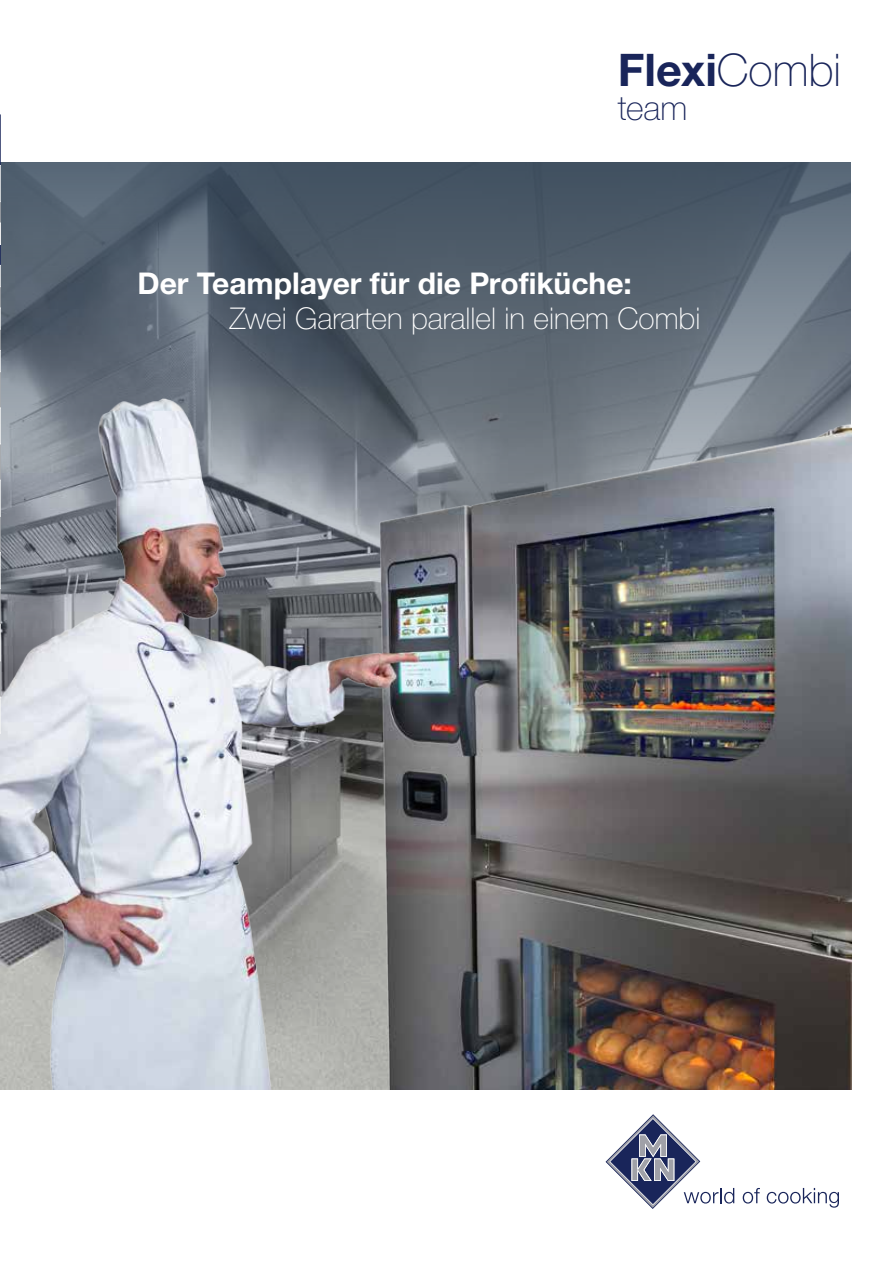
<style>
.page{position:relative;width:893px;height:1263px;background:#fff}
.page>*{position:absolute;margin:0;border:0;box-sizing:border-box;transform-origin:0 0}
.t1{font:700 45px "Helvetica Neue LTW1 G";color:#19255a}
.t2{font:100 33.75px "Helvetica Neue LTW1 G";color:#19255a}
.t3{font:100 30px "Helvetica Neue LTW1 G";color:#fff}
.t4{font:700 30px "Helvetica Neue LTW1 G";color:#fff}
.s1{font-weight:100}
</style>
<div class="page">
<img style="left:0;top:163px;width:850px;height:926px">
<img style="left:1px;top:360px;width:850px;height:729px">
<svg style="left:743px;top:1188px;width:17px;height:15px"></svg>
<svg style="left:767px;top:1188px;width:72px;height:20px"></svg>
<svg style="left:606px;top:1114px;width:128px;height:95px"></svg>
<hr style="left:0;top:114px;width:1px;height:51px;background:#19255a">
<hr style="left:0;top:165px;width:1px;height:37px;background:#f3f4f4">
<hr style="left:0;top:408px;width:1px;height:36px;background:#f3f4f4">
<hr style="left:0;top:480px;width:1px;height:36px;background:#f3f4f4">
<hr style="left:0;top:552px;width:1px;height:37px;background:#f3f4f4">
<hr style="left:0;top:625px;width:1px;height:36px;background:#f3f4f4">
<hr style="left:0;top:697px;width:1px;height:36px;background:#f3f4f4">
<hr style="left:0;top:372px;width:1px;height:36px;background:#a7a9ac">
<hr style="left:0;top:444px;width:1px;height:36px;background:#a7a9ac">
<hr style="left:0;top:516px;width:1px;height:36px;background:#a7a9ac">
<hr style="left:0;top:589px;width:1px;height:36px;background:#a7a9ac">
<hr style="left:0;top:661px;width:1px;height:36px;background:#a7a9ac">
<svg style="left:0;top:201px;width:1px;height:171px"></svg>
<h1 class="t1" style="left:618px;top:42px;width:225px">Flexi<span class="s1">Combi</span></h1>
<p class="t2" style="left:618px;top:88px;width:71px">team</p>
<p class="t4" style="left:137px;top:265px;width:496px">Der Teamplayer für die Profiküche:</p>
<p class="t3" style="left:230px;top:301px;width:472px">Zwei Gararten parallel in einem Combi</p>
</div>
